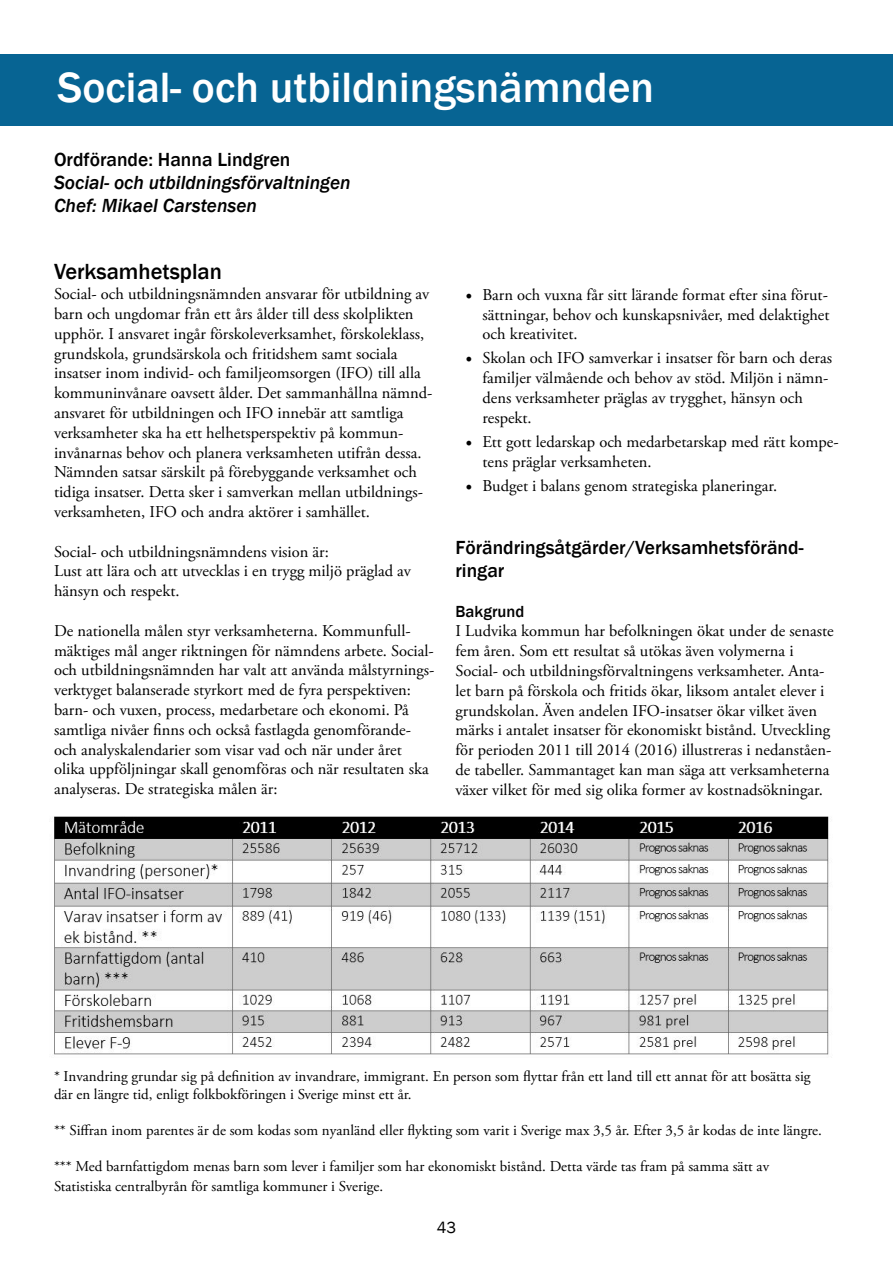
<style>
.page{position:relative;width:893px;height:1263px;background:#fff}
.page>*{position:absolute;margin:0;border:0;box-sizing:border-box;transform-origin:0 0}
.t1{font:500 43.5px "Franklin Gothic";color:#fff}
.t2{font:500 22.5px "Franklin Gothic";color:#000}
.t3{font:500 19.5px/23.4px "Franklin Gothic";color:#000}
.t4{font:italic 500 19.5px/23.4px "Franklin Gothic";color:#000}
.t5{font:16.5px/19.8px "Adobe Garamond Pro";color:#000}
.t6{font:500 16.5px "Franklin Gothic";color:#000}
.t7{font:16.5px "Franklin Gothic";color:#000}
.t8{font:15px/18px "Adobe Garamond Pro";color:#000}
.s1{font-family:"Minion Pro";font-size:18px}
</style>
<div class="page">
<div style="left:0;top:54px;width:893px;height:71px;background:#076493"></div>
<img style="left:54px;top:816px;width:775px;height:239px">
<h1 class="t1" style="left:58px;top:60px;width:598px">Social- och utbildningsnämnden</h1>
<p class="t3" style="left:54px;top:148px;width:238px">Ordförande: Hanna Lindgren</p>
<p class="t4" style="left:54px;top:171px;width:298px">Social- och utbildningsförvaltningen<br>Chef: Mikael Carstensen</p>
<h2 class="t2" style="left:54px;top:258px;width:169px">Verksamhetsplan</h2>
<p class="t5" style="left:54px;top:285px;width:380px">Social- och utbildningsnämnden ansvarar för utbildning av barn och ungdomar från ett års ålder till dess skolplikten upphör. I ansvaret ingår förskoleverksamhet, förskoleklass, grundskola, grundsärskola och fritidshem samt sociala insatser inom individ- och familjeomsorgen (IFO) till alla kommuninvånare oavsett ålder. Det sammanhållna nämnd&shy;ansvaret för utbildningen och IFO innebär att samtliga verksamheter ska ha ett helhetsperspektiv på kommun&shy;invånarnas behov och planera verksamheten utifrån dessa.<br>Nämnden satsar särskilt på förebyggande verksamhet och tidiga insatser. Detta sker i samverkan mellan utbildnings&shy;verksamheten, IFO och andra aktörer i samhället.</p>
<p class="t5" style="left:54px;top:542px;width:359px">Social- och utbildningsnämndens vision är:<br>Lust att lära och att utvecklas i en trygg miljö präglad av hänsyn och respekt.</p>
<p class="t5" style="left:54px;top:621px;width:382px">De nationella målen styr verksamheterna. Kommunfull&shy;mäktiges mål anger riktningen för nämndens arbete. Social&shy;och utbildningsnämnden har valt att använda målstyrnings&shy;verktyget balanserade styrkort med de fyra perspektiven: barn- och vuxen, process, medarbetare och ekonomi. På samtliga nivåer finns och också fastlagda genomförande&shy;och analyskalendarier som visar vad och när under året olika uppföljningar skall genomföras och när resultaten ska analyseras. De strategiska målen är:</p>
<p class="t5" style="left:482px;top:285px;width:348px;text-align:justify;text-indent:-17px"><span class="s1">•</span> Barn och vuxna får sitt lärande format efter sina förut&shy;sättningar, behov och kunskapsnivåer, med delaktighet och kreativitet.</p>
<p class="t5" style="left:482px;top:349px;width:351px;text-indent:-17px"><span class="s1">•</span> Skolan och IFO samverkar i insatser för barn och deras familjer välmående och behov av stöd. Miljön i nämn&shy;dens verksamheter präglas av trygghet, hänsyn och respekt.</p>
<p class="t5" style="left:482px;top:432px;width:358px;text-indent:-17px"><span class="s1">•</span> Ett gott ledarskap och medarbetarskap med rätt kompe&shy;tens präglar verksamheten.</p>
<p class="t5" style="left:465px;top:476px;width:313px"><span class="s1">•</span> Budget i balans genom strategiska planeringar.</p>
<p class="t3" style="left:455px;top:535px;width:349px">Förändringsåtgärder/Verksamhetsföränd&shy;ringar</p>
<p class="t6" style="left:455px;top:601px;width:70px">Bakgrund</p>
<p class="t5" style="left:455px;top:622px;width:380px">I Ludvika kommun har befolkningen ökat under de senaste fem åren. Som ett resultat så utökas även volymerna i Social- och utbildningsförvaltningens verksamheter. Anta&shy;let barn på förskola och fritids ökar, liksom antalet elever i grundskolan. Även andelen IFO-insatser ökar vilket även märks i antalet insatser för ekonomiskt bistånd. Utveckling för perioden 2011 till 2014 (2016) illustreras i nedanståen&shy;de tabeller. Sammantaget kan man säga att verksamheterna växer vilket för med sig olika former av kostnadsökningar.</p>
<p class="t8" style="left:54px;top:1067px;width:758px">* Invandring grundar sig på definition av invandrare, immigrant. En person som flyttar från ett land till ett annat för att bosätta sig där en längre tid, enligt folkbokföringen i Sverige minst ett år.</p>
<p class="t8" style="left:54px;top:1121px;width:769px">** Siffran inom parentes är de som kodas som nyanländ eller flykting som varit i Sverige max 3,5 år. Efter 3,5 år kodas de inte längre.</p>
<p class="t8" style="left:54px;top:1157px;width:717px;line-height:19.8px">*** Med barnfattigdom menas barn som lever i familjer som har ekonomiskt bistånd. Detta värde tas fram på samma sätt av<br>Statistiska centralbyrån för samtliga kommuner i Sverige.</p>
<p class="t7" style="left:437px;top:1217px;width:21px">43</p>
</div>
